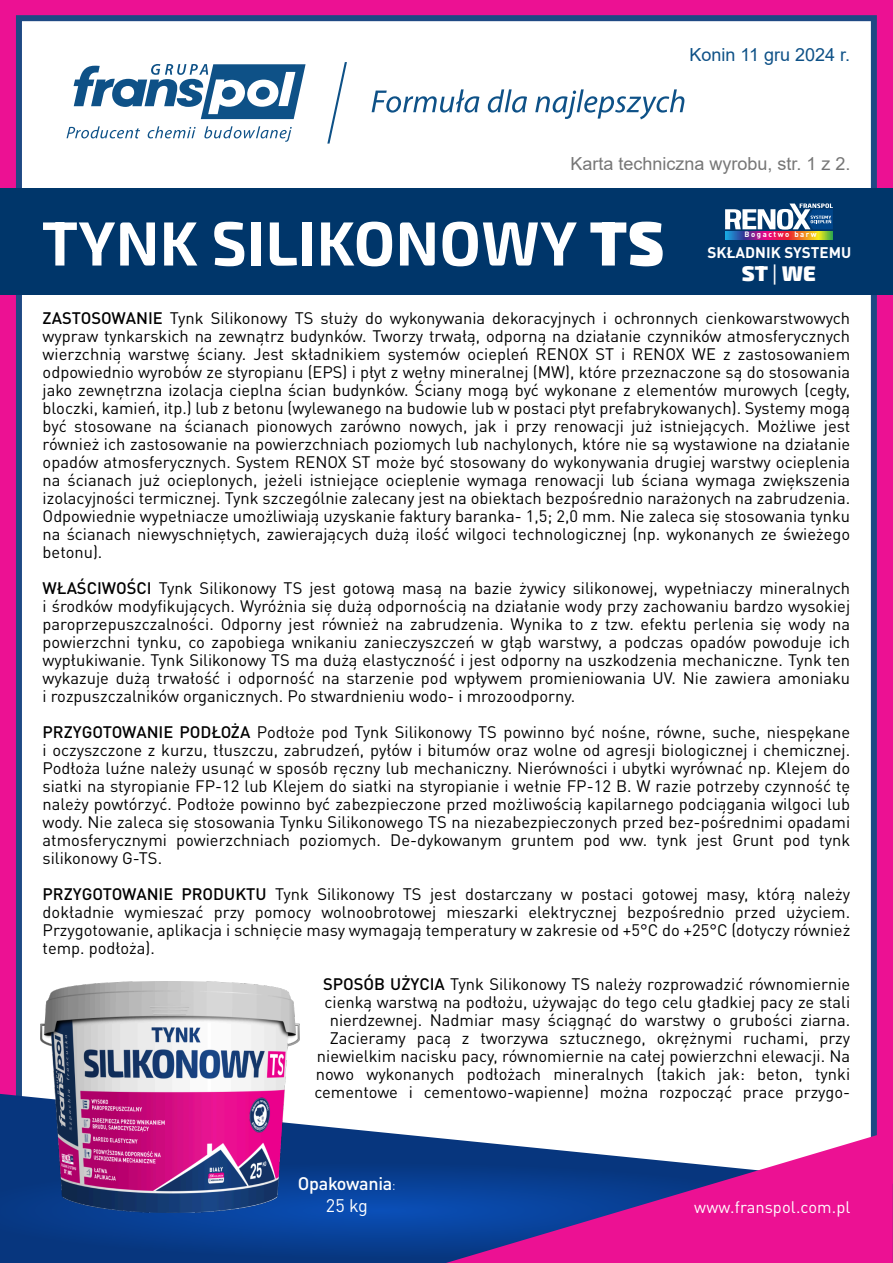
<style>
.page{position:relative;width:893px;height:1263px;background:#ec1193}
.page>*{position:absolute;margin:0;border:0;box-sizing:border-box;transform-origin:0 0}
.t1{font:700 62.4px "Exo 2";letter-spacing:.015em;color:#fff;scale:.95 1}
.t2{font:900 21.3px "Exo 2";color:#fff}
.t3{font:18px "Arial";color:#767676}
.t4{font:18px "Arial";color:#0e5187}
.t5{font:500 18px "DIN Pro";letter-spacing:-.015em;color:#fff}
.t6{font:18px "DIN Pro";color:#fff}
.t7{font:16.5px "DIN Pro";color:#000}
.t8{font:500 16.5px "DIN Pro";color:#000}
.t9{font:16.5px "DIN Pro";letter-spacing:.005em;color:#fff}
.t10{font:700 15.15px "DIN Pro";color:#fff}
.t11{font:300 14.7px "Klavika";color:#fff}
.t12{font:700 7.65px "DIN Pro";letter-spacing:.205em;color:#fff}
.s1{font-weight:900}
.s2{font-weight:500}
</style>
<div class="page">
<div style="left:16px;top:15px;width:861px;height:1233px;background:#fff;border:6px solid #1e4984"></div>
<svg style="left:327px;top:62px;width:20px;height:82px"></svg>
<svg style="left:372px;top:89px;width:107px;height:24px"></svg>
<svg style="left:488px;top:89px;width:39px;height:24px"></svg>
<svg style="left:535px;top:89px;width:149px;height:30px"></svg>
<svg style="left:67px;top:126px;width:73px;height:12px"></svg>
<svg style="left:148px;top:126px;width:48px;height:12px"></svg>
<svg style="left:204px;top:126px;width:88px;height:16px"></svg>
<svg style="left:74px;top:64px;width:232px;height:55px"></svg>
<div style="left:0;top:189px;width:893px;height:106px;background:#00366a"></div>
<svg style="left:0;top:1094px;width:877px;height:169px"></svg>
<svg style="left:446px;top:1130px;width:447px;height:133px"></svg>
<img style="left:41px;top:982px;width:259px;height:230px">
<svg style="left:725px;top:231px;width:108px;height:8px"></svg>
<svg style="left:725px;top:203px;width:108px;height:27px"></svg>
<p class="t4" style="left:689px;top:48px;width:162px">Konin 11 gru 2024 r.</p>
<p class="t3" style="left:570px;top:157px;width:282px">Karta techniczna wyrobu, str. 1 z 2.</p>
<p class="t1" style="left:42px;top:203px;width:656px">TYNK SILIKONOWY <span class="s1">TS</span></p>
<p class="t12" style="left:744px;top:232px;width:74px">Bogactwo barw</p>
<p class="t2" style="left:742px;top:260px;width:75px">ST<span class="s2">|</span>WE</p>
<p class="t10" style="left:707px;top:248px;width:145px">SKŁADNIK SYSTEMU</p>
<p class="t7" style="left:43px;top:312px;width:809px"><span class="s2">ZASTOSOWANIE</span> Tynk Silikonowy TS służy do wykonywania dekoracyjnych i ochronnych cienkowarstwowych</p>
<p class="t7" style="left:43px;top:330px;width:809px">wypraw tynkarskich na zewnątrz budynków. Tworzy trwałą, odporną na działanie czynników atmosferycznych</p>
<p class="t7" style="left:43px;top:348px;width:809px">wierzchnią warstwę ściany. Jest składnikiem systemów ociepleń RENOX ST i RENOX WE z zastosowaniem</p>
<p class="t7" style="left:43px;top:366px;width:809px">odpowiednio wyrobów ze styropianu (EPS) i płyt z wełny mineralnej (MW), które przeznaczone są do stosowania</p>
<p class="t7" style="left:43px;top:384px;width:809px">jako zewnętrzna izolacja cieplna ścian budynków. Ściany mogą być wykonane z elementów murowych (cegły,</p>
<p class="t7" style="left:43px;top:402px;width:809px">bloczki, kamień, itp.) lub z betonu (wylewanego na budowie lub w postaci płyt prefabrykowanych). Systemy mogą</p>
<p class="t7" style="left:43px;top:420px;width:809px">być stosowane na ścianach pionowych zarówno nowych, jak i przy renowacji już istniejących. Możliwe jest</p>
<p class="t7" style="left:43px;top:438px;width:809px">również ich zastosowanie na powierzchniach poziomych lub nachylonych, które nie są wystawione na działanie</p>
<p class="t7" style="left:43px;top:456px;width:809px">opadów atmosferycznych. System RENOX ST może być stosowany do wykonywania drugiej warstwy ocieplenia</p>
<p class="t7" style="left:43px;top:474px;width:809px">na ścianach już ocieplonych, jeżeli istniejące ocieplenie wymaga renowacji lub ściana wymaga zwiększenia</p>
<p class="t7" style="left:43px;top:492px;width:809px">izolacyjności termicznej. Tynk szczególnie zalecany jest na obiektach bezpośrednio narażonych na zabrudzenia.</p>
<p class="t7" style="left:43px;top:510px;width:809px">Odpowiednie wypełniacze umożliwiają uzyskanie faktury baranka- 1,5; 2,0 mm. Nie zaleca się stosowania tynku</p>
<p class="t7" style="left:43px;top:528px;width:809px">na ścianach niewyschniętych, zawierających dużą ilość wilgoci technologicznej (np. wykonanych ze świeżego</p>
<p class="t7" style="left:43px;top:546px;width:61px">betonu).</p>
<p class="t7" style="left:43px;top:582px;width:809px"><span class="s2">WŁAŚCIWOŚCI</span> Tynk Silikonowy TS jest gotową masą na bazie żywicy silikonowej, wypełniaczy mineralnych</p>
<p class="t7" style="left:43px;top:600px;width:809px">i środków modyfikujących. Wyróżnia się dużą odpornością na działanie wody przy zachowaniu bardzo wysokiej</p>
<p class="t7" style="left:43px;top:618px;width:809px">paroprzepuszczalności. Odporny jest również na zabrudzenia. Wynika to z tzw. efektu perlenia się wody na</p>
<p class="t7" style="left:43px;top:636px;width:809px">powierzchni tynku, co zapobiega wnikaniu zanieczyszczeń w głąb warstwy, a podczas opadów powoduje ich</p>
<p class="t7" style="left:43px;top:654px;width:809px">wypłukiwanie. Tynk Silikonowy TS ma dużą elastyczność i jest odporny na uszkodzenia mechaniczne. Tynk ten</p>
<p class="t7" style="left:43px;top:672px;width:809px">wykazuje dużą trwałość i odporność na starzenie pod wpływem promieniowania UV. Nie zawiera amoniaku</p>
<p class="t7" style="left:43px;top:690px;width:534px">i rozpuszczalników organicznych. Po stwardnieniu wodo- i mrozoodporny.</p>
<p class="t7" style="left:43px;top:726px;width:809px"><span class="s2">PRZYGOTOWANIE PODŁOŻA</span> Podłoże pod Tynk Silikonowy TS powinno być nośne, równe, suche, niespękane</p>
<p class="t7" style="left:43px;top:744px;width:809px">i oczyszczone z kurzu, tłuszczu, zabrudzeń, pyłów i bitumów oraz wolne od agresji biologicznej i chemicznej.</p>
<p class="t7" style="left:43px;top:762px;width:809px">Podłoża luźne należy usunąć w sposób ręczny lub mechaniczny. Nierówności i ubytki wyrównać np. Klejem do</p>
<p class="t7" style="left:43px;top:780px;width:809px">siatki na styropianie FP-12 lub Klejem do siatki na styropianie i wełnie FP-12 B. W razie potrzeby czynność tę</p>
<p class="t7" style="left:43px;top:798px;width:809px">należy powtórzyć. Podłoże powinno być zabezpieczone przed możliwością kapilarnego podciągania wilgoci lub</p>
<p class="t7" style="left:43px;top:816px;width:809px">wody. Nie zaleca się stosowania Tynku Silikonowego TS na niezabezpieczonych przed bez-pośrednimi opadami</p>
<p class="t7" style="left:43px;top:834px;width:809px">atmosferycznymi powierzchniach poziomych. De-dykowanym gruntem pod ww. tynk jest Grunt pod tynk</p>
<p class="t7" style="left:43px;top:852px;width:121px">silikonowy G-TS.</p>
<p class="t8" style="left:43px;top:888px;width:225px">PRZYGOTOWANIE PRODUKTU</p>
<p class="t7" style="left:275px;top:888px;width:577px">Tynk Silikonowy TS jest dostarczany w postaci gotowej masy, którą należy</p>
<p class="t7" style="left:43px;top:906px;width:809px">dokładnie wymieszać przy pomocy wolnoobrotowej mieszarki elektrycznej bezpośrednio przed użyciem.</p>
<p class="t7" style="left:43px;top:924px;width:809px">Przygotowanie, aplikacja i schnięcie masy wymagają temperatury w zakresie od +5°C do +25°C (dotyczy również</p>
<p class="t7" style="left:43px;top:942px;width:114px">temp. podłoża).</p>
<p class="t7" style="left:323px;top:978px;width:529px"><span class="s2">SPOSÓB UŻYCIA</span> Tynk Silikonowy TS należy rozprowadzić równomiernie</p>
<p class="t7" style="left:324px;top:996px;width:527px">cienką warstwą na podłożu, używając do tego celu gładkiej pacy ze stali</p>
<p class="t7" style="left:330px;top:1014px;width:522px">nierdzewnej. Nadmiar masy ściągnąć do warstwy o grubości ziarna.</p>
<p class="t7" style="left:330px;top:1032px;width:522px">Zacieramy pacą z tworzywa sztucznego, okrężnymi ruchami, przy</p>
<p class="t7" style="left:317px;top:1050px;width:535px">niewielkim nacisku pacy, równomiernie na całej powierzchni elewacji. Na</p>
<p class="t7" style="left:316px;top:1068px;width:536px">nowo wykonanych podłożach mineralnych (takich jak: beton, tynki</p>
<p class="t7" style="left:314px;top:1086px;width:537px">cementowe i cementowo-wapienne) można rozpocząć prace przygo-</p>
<p class="t5" style="left:298px;top:1177px;width:96px">Opakowania</p>
<p class="t11" style="left:392px;top:1178px;width:5px">:</p>
<p class="t6" style="left:326px;top:1199px;width:43px">25 kg</p>
<p class="t9" style="left:694px;top:1201px;width:158px">www.franspol.com.pl</p>
</div>
